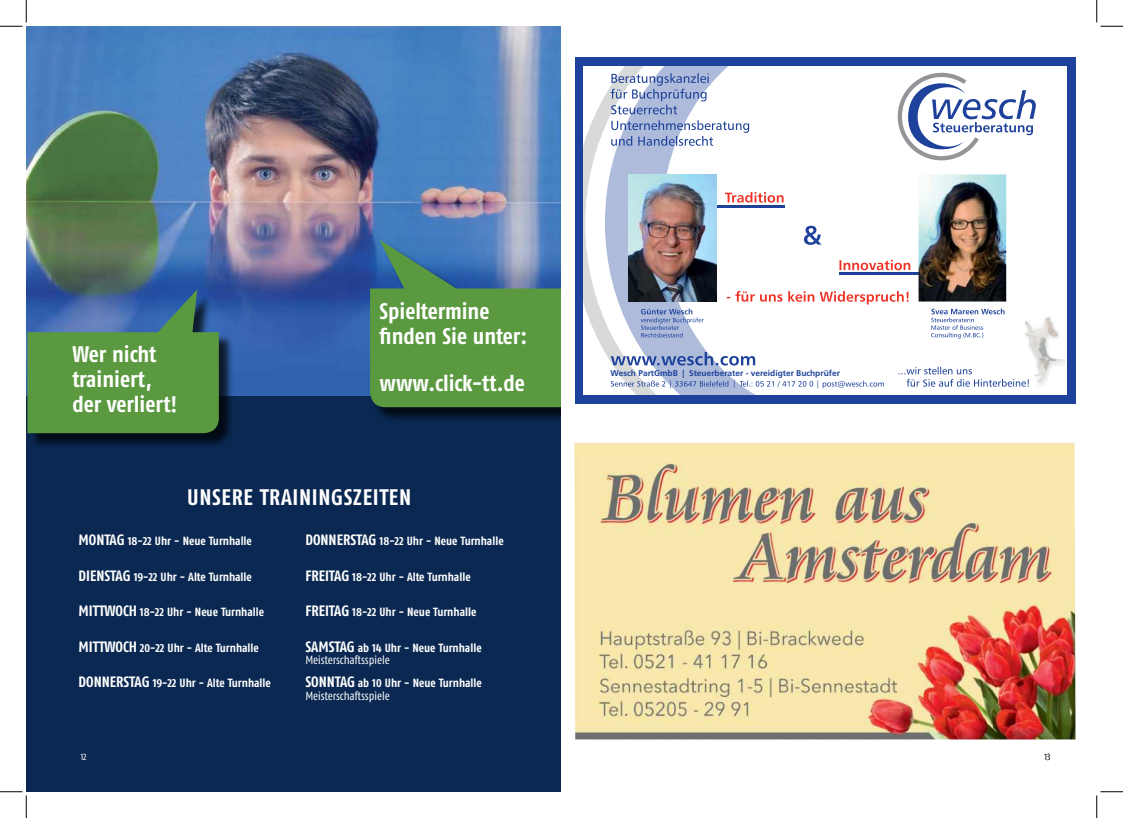
<style>
.page{position:relative;width:1123px;height:818px;background:#fff}
.page>*{position:absolute;margin:0;border:0;box-sizing:border-box;transform-origin:0 0}
.t1{font:22.5px/25px "Fago Co Bold Lf";color:#fff}
.t2{font:22.5px "Fago Co Bold Lf";letter-spacing:.03em;color:#fff}
.t3{font:11.88px "Fago Co Bold Lf";color:#fff}
.t4{font:11.88px "Fago Co Regular Lf";color:#fff}
.t5{font:9.38px "Fago Co Regular Lf";color:#fff}
.t6{font:9.38px "Fago Co Regular Lf";color:#000}
.t7{font:700 8.38px "Frutiger";color:#1e439b}
.s1{font-family:"Fago Co";font-weight:700;font-size:15px}
</style>
<div class="page">
<img style="left:26px;top:26px;width:535px;height:371px">
<div style="left:27px;top:397px;width:534px;height:395px;background:#0a2851"></div>
<div style="left:29px;top:334px;width:206px;height:115px;background:#000;opacity:.75"></div>
<svg style="left:27px;top:289px;width:192px;height:144px;background:#51885c"></svg>
<div style="left:372px;top:290px;width:205px;height:133px;background:#000;opacity:.75"></div>
<svg style="left:370px;top:240px;width:191px;height:167px;background:#56905d"></svg>
<div style="left:561px;top:26px;width:28px;height:413px;background:#fff"></div>
<svg style="left:687px;top:65px;width:161px;height:331px"></svg>
<svg style="left:583px;top:65px;width:104px;height:331px"></svg>
<div style="left:575px;top:57px;width:500px;height:8px;background:#1e429b"></div>
<div style="left:575px;top:57px;width:8px;height:346px;background:#1e429b"></div>
<svg style="left:610px;top:73px;width:139px;height:73px"></svg>
<svg style="left:897px;top:72px;width:138px;height:89px"></svg>
<svg style="left:898px;top:367px;width:124px;height:20px"></svg>
<div style="left:575px;top:396px;width:500px;height:7px;background:#1e429b"></div>
<div style="left:1067px;top:57px;width:8px;height:346px;background:#1e429b"></div>
<svg style="left:611px;top:352px;width:144px;height:13px"></svg>
<svg style="left:611px;top:380px;width:273px;height:8px"></svg>
<img style="left:1022px;top:317px;width:43px;height:70px">
<svg style="left:640px;top:308px;width:63px;height:29px"></svg>
<svg style="left:725px;top:192px;width:58px;height:11px"></svg>
<svg style="left:804px;top:226px;width:17px;height:19px"></svg>
<svg style="left:839px;top:260px;width:71px;height:10px"></svg>
<svg style="left:726px;top:291px;width:182px;height:13px"></svg>
<svg style="left:931px;top:308px;width:73px;height:31px"></svg>
<hr style="left:711px;top:205px;width:73px;height:2px;background:#1e429b">
<hr style="left:839px;top:272px;width:88px;height:3px;background:#1e429b">
<img style="left:628px;top:174px;width:88px;height:127px">
<img style="left:918px;top:174px;width:88px;height:127px">
<img style="left:574px;top:443px;width:501px;height:296px">
<svg style="left:0;top:0;width:27px;height:27px"></svg>
<svg style="left:0;top:791px;width:27px;height:27px"></svg>
<svg style="left:1096px;top:0;width:27px;height:27px"></svg>
<svg style="left:1096px;top:791px;width:27px;height:27px"></svg>
<h1 class="t1" style="left:72px;top:342px;width:106px">Wer nicht trainiert, der verliert!</h1>
<h1 class="t1" style="left:379px;top:298px;width:149px">Spieltermine finden Sie unter:</h1>
<h1 class="t1" style="left:379px;top:371px;width:147px">www.click-tt.de</h1>
<p class="t7" style="left:610px;top:370px;width:231px">Wesch PartGmbB | Steuerberater - vereidigter Buchprüfer</p>
<h1 class="t2" style="left:187px;top:485px;width:226px">UNSERE TRAININGSZEITEN</h1>
<p class="t3" style="left:305px;top:534px;width:200px"><span class="s1">DONNERSTAG</span> 18-22 Uhr - Neue Turnhalle</p>
<p class="t3" style="left:305px;top:570px;width:167px"><span class="s1">FREITAG</span> 18-22 Uhr - Alte Turnhalle</p>
<p class="t3" style="left:305px;top:605px;width:172px"><span class="s1">FREITAG</span> 18-22 Uhr - Neue Turnhalle</p>
<p class="t3" style="left:305px;top:641px;width:178px"><span class="s1">SAMSTAG</span> ab 14 Uhr - Neue Turnhalle</p>
<p class="t4" style="left:305px;top:655px;width:86px">Meisterschaftsspiele</p>
<p class="t3" style="left:305px;top:677px;width:178px"><span class="s1">SONNTAG</span> ab 10 Uhr - Neue Turnhalle</p>
<p class="t4" style="left:305px;top:691px;width:86px">Meisterschaftsspiele</p>
<p class="t3" style="left:79px;top:534px;width:175px"><span class="s1">MONTAG</span> 18-22 Uhr - Neue Turnhalle</p>
<p class="t3" style="left:79px;top:570px;width:175px"><span class="s1">DIENSTAG</span> 19-22 Uhr - Alte Turnhalle</p>
<p class="t3" style="left:79px;top:605px;width:187px"><span class="s1">MITTWOCH</span> 18-22 Uhr - Neue Turnhalle</p>
<p class="t3" style="left:79px;top:641px;width:182px"><span class="s1">MITTWOCH</span> 20-22 Uhr - Alte Turnhalle</p>
<p class="t3" style="left:79px;top:677px;width:194px"><span class="s1">DONNERSTAG</span> 19-22 Uhr - Alte Turnhalle</p>
<p class="t5" style="left:81px;top:753px;width:7px">12</p>
<p class="t6" style="left:1044px;top:753px;width:8px">13</p>
</div>
